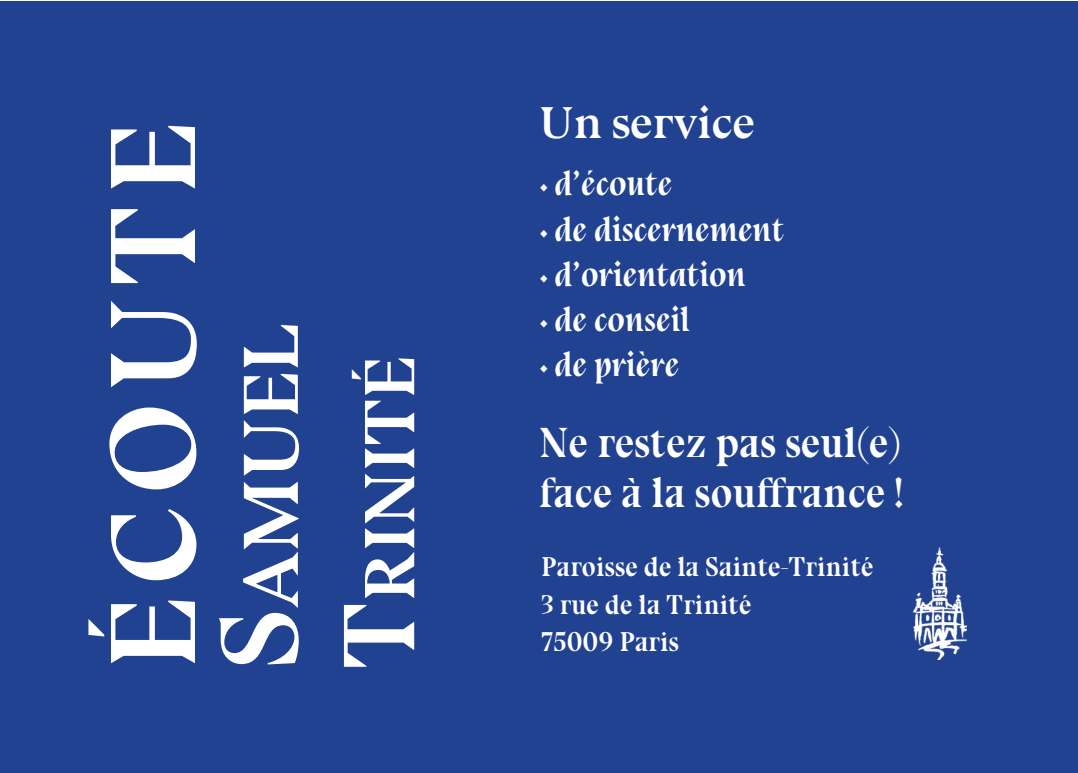
<style>
.page{position:relative;width:1078px;height:773px;background:#fff}
.page>*{position:absolute;margin:0;border:0;box-sizing:border-box;transform-origin:0 0}
.Sous-entête_-_Aligne{font:700 122.5px "Bluu Next";letter-spacing:.09em;color:#fff}
.Sous-entête_-_Aligne-2{font:700 78.75px "Bluu Next";color:#fff}
.Sous-entête_-_Aligne-3{font:700 71.75px "Bluu Next";color:#fff}
.Sous-entête_-_Aligne-4{font:700 45px "Bluu Next";color:#fff}
.Sous-entête_-_Aligne-5{font:42.5px "Bluu Next Titling";color:#fff}
.Sous-entête_-_Aligne-6{font:italic 700 35px "Bluu Next";color:#fff}
.Sous-entête_-_Aligne-7{font:27.5px/37.5px "Bluu Next Titling";color:#fff}
.s1{font-size:112.5px}
.s2{font-size:102.5px}
.s3{font-family:"Bluu Next Titling";font-weight:400;font-style:normal;font-size:27.5px}
</style>
<div class="page">
<div style="left:0;top:2px;width:1077px;height:770px;background:#214291"></div>
<img style="left:912px;top:547px;width:54px;height:112px">
<p class="Sous-entête_-_Aligne" style="left:81px;top:668px;width:548px;rotate:-90deg">ÉCOUTE</p>
<p class="Sous-entête_-_Aligne-2" style="left:225px;top:668px;width:347px;rotate:-90deg"><span class="s1">S</span>amuel</p>
<p class="Sous-entête_-_Aligne-3" style="left:347px;top:668px;width:315px;rotate:-90deg"><span class="s2">T</span>rinité</p>
<p class="Sous-entête_-_Aligne-4" style="left:539px;top:96px;width:217px">Un service</p>
<p class="Sous-entête_-_Aligne-6" style="left:539px;top:163px;width:135px"><span class="s3">•</span> d’écoute</p>
<p class="Sous-entête_-_Aligne-6" style="left:539px;top:208px;width:247px"><span class="s3">•</span> de discernement</p>
<p class="Sous-entête_-_Aligne-6" style="left:539px;top:253px;width:208px"><span class="s3">•</span> d’orientation</p>
<p class="Sous-entête_-_Aligne-6" style="left:539px;top:298px;width:152px"><span class="s3">•</span> de conseil</p>
<p class="Sous-entête_-_Aligne-6" style="left:539px;top:343px;width:142px"><span class="s3">•</span> de prière</p>
<p class="Sous-entête_-_Aligne-5" style="left:539px;top:417px;width:363px">Ne restez pas seul(e)</p>
<p class="Sous-entête_-_Aligne-5" style="left:539px;top:467px;width:366px">face à la souffrance !</p>
<p class="Sous-entête_-_Aligne-7" style="left:541px;top:548px;width:334px">Paroisse de la Sainte-Trinité<br>3 rue de la Trinité<br>75009 Paris</p>
</div>
